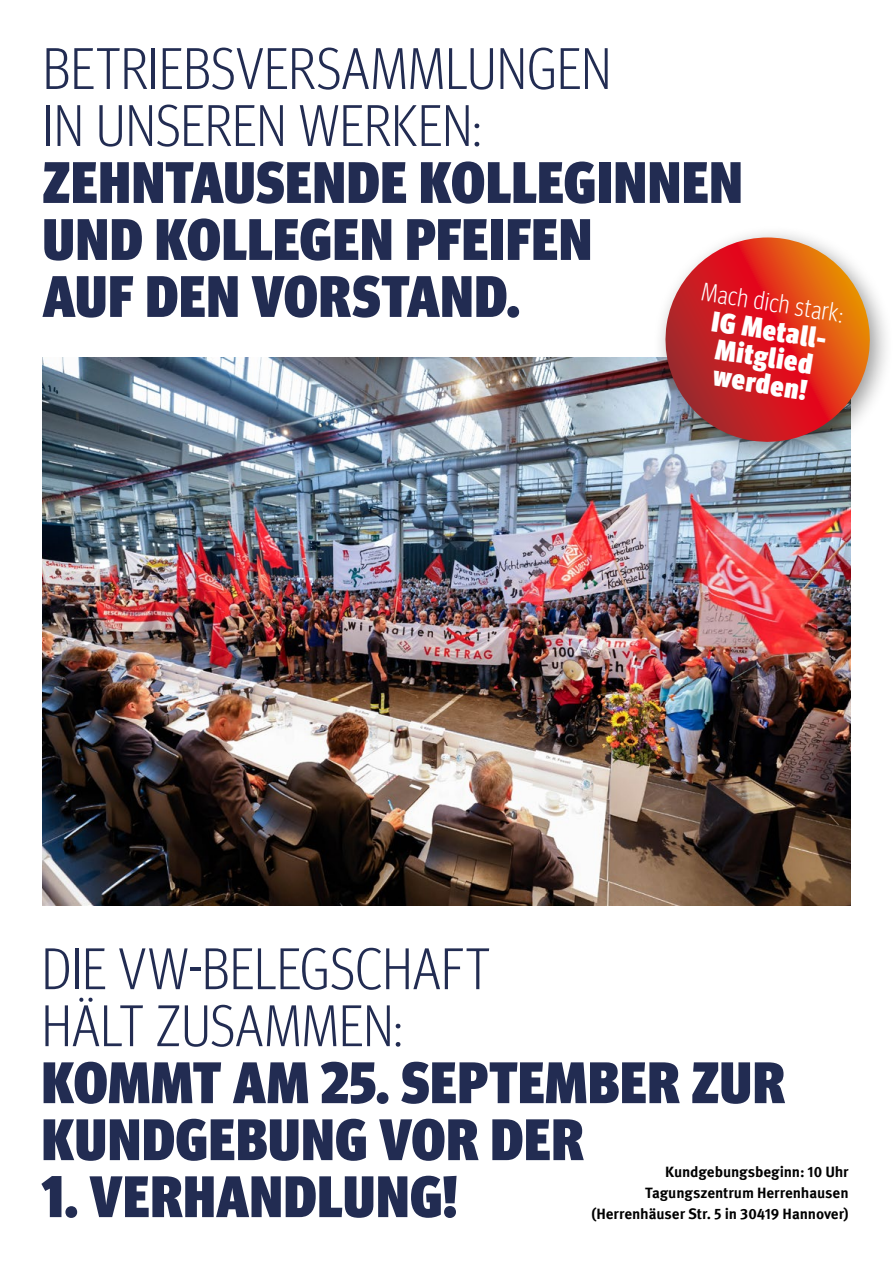
<style>
.page{position:relative;width:893px;height:1263px;background:#fff}
.page>*{position:absolute;margin:0;border:0;box-sizing:border-box;transform-origin:0 0}
.t1{font:900 condensed 58.5px/57px "Meta Head IGM";letter-spacing:.02em;color:#222c52}
.t2{font:300 condensed 58.5px/57px "Meta Head IGM";letter-spacing:.005em;color:#222c52}
.t3{font:900 condensed 28.5px/27px "Meta Head IGM";color:#fff}
.t4{font:300 condensed 25.5px "Meta Head IGM";color:#fff}
.t5{font:700 15px/21px "Meta IGM";letter-spacing:-.005em;color:#000;text-align:right}
</style>
<div class="page">
<img style="left:43px;top:358px;width:807px;height:547px">
<div style="left:653px;top:225px;width:240px;height:242px;background:#000;opacity:.4"></div>
<svg style="left:658px;top:237px;width:219px;height:212px;background:#d05d51"></svg>
<p class="t2" style="left:43px;top:36px;width:570px">BETRIEBSVERSAMMLUNGEN<br>IN UNSEREN WERKEN:</p>
<p class="t1" style="left:43px;top:150px;width:701px">ZEHNTAUSENDE KOLLEGINNEN<br>UND KOLLEGEN PFEIFEN<br>AUF DEN VORSTAND.</p>
<p class="t4" style="left:705px;top:274px;width:145px;rotate:9deg">Mach dich stark:</p>
<p class="t3" style="left:714px;top:305px;width:117px;rotate:9deg">IG Metall-<br>Mitglied werden!</p>
<p class="t2" style="left:42px;top:936px;width:449px">DIE VW-BELEGSCHAFT<br>HÄLT ZUSAMMEN:</p>
<p class="t1" style="left:42px;top:1050px;width:744px">KOMMT AM 25. SEPTEMBER ZUR<br>KUNDGEBUNG VOR DER</p>
<p class="t1" style="left:41px;top:1164px;width:417px">1. VERHANDLUNG!</p>
<p class="t5" style="left:591px;top:1160px;width:259px">Kundgebungsbeginn: 10 Uhr<br>Tagungszentrum Herrenhausen (Herrenhäuser Str. 5 in 30419 Hannover)</p>
</div>
